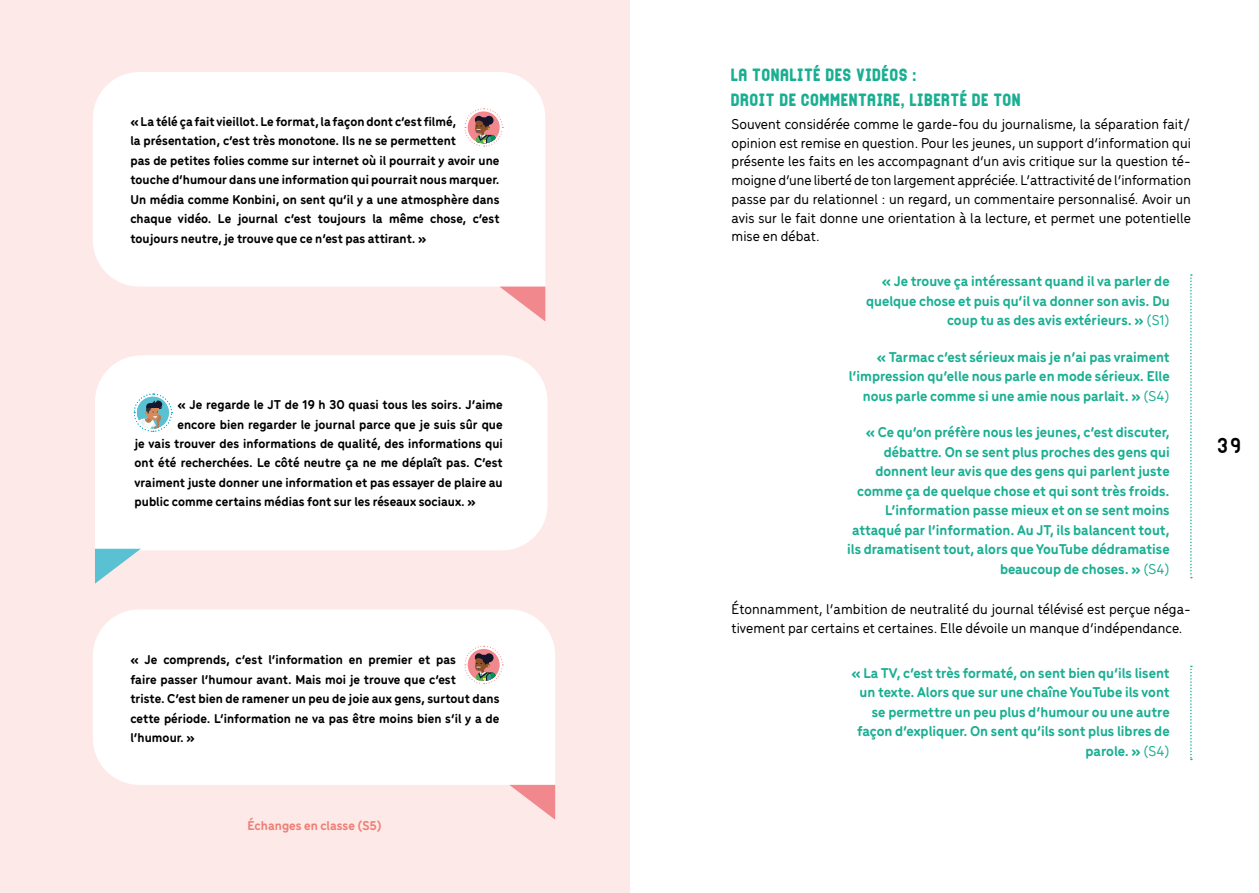
<style>
.page{position:relative;width:1259px;height:893px;background:#fff}
.page>*{position:absolute;margin:0;border:0;box-sizing:border-box;transform-origin:0 0}
.t1{font:27px "G Azole Normal";color:#000}
.t2{font:700 21px/25.2px "G Azole";letter-spacing:-.03em;color:#1aaf92}
.t3{font:700 15px/19.5px "Menco";color:#1aaf92;text-align:right}
.t4{font:500 15px/18.8px "Menco";letter-spacing:.005em;color:#000;text-align:justify}
.t5{font:700 13.5px/19.5px "Menco";letter-spacing:.005em;color:#000}
.t6{font:700 13.5px "Menco";letter-spacing:.005em;color:#ef7f77}
.s1{font-weight:500}
</style>
<div class="page">
<div style="left:0;top:0;width:629px;height:893px;background:#fde9e7"></div>
<div style="left:95px;top:355px;width:452px;height:195px;background:#fff"></div>
<svg style="left:95px;top:549px;width:46px;height:35px"></svg>
<div style="left:93px;top:72px;width:452px;height:215px;background:#fff"></div>
<div style="left:93px;top:609px;width:462px;height:176px;background:#fff"></div>
<svg style="left:510px;top:785px;width:45px;height:35px"></svg>
<svg style="left:500px;top:287px;width:45px;height:34px"></svg>
<svg style="left:1190px;top:274px;width:2px;height:304px"></svg>
<svg style="left:1190px;top:666px;width:2px;height:94px"></svg>
<svg style="left:464px;top:108px;width:39px;height:39px;background:#ccafab"></svg>
<svg style="left:464px;top:645px;width:39px;height:39px;background:#ccafab"></svg>
<svg style="left:133px;top:393px;width:39px;height:39px;background:#afcbcc"></svg>
<p class="t5" style="left:130px;top:111px;width:370px">« La télé ça fait vieillot. Le format, la façon dont c’est filmé,<br>la présentation, c’est très monotone. Ils ne se permettent<br>pas de petites folies comme sur internet où il pourrait y avoir une touche d’humour dans une information qui pourrait nous marquer.<br>Un média comme Konbini, on sent qu’il y a une atmosphère dans chaque vidéo. Le journal c’est toujours la même chose, c’est toujours neutre, je trouve que ce n’est pas attirant. »</p>
<p class="t5" style="left:177px;top:394px;width:327px">« Je regarde le JT de 19 h 30 quasi tous les soirs. J’aime</p>
<p class="t5" style="left:177px;top:413px;width:327px">encore bien regarder le journal parce que je suis sûr que</p>
<p class="t5" style="left:135px;top:433px;width:370px">je vais trouver des informations de qualité, des informations qui</p>
<p class="t5" style="left:135px;top:452px;width:370px">ont été recherchées. Le côté neutre ça ne me déplaît pas. C’est</p>
<p class="t5" style="left:135px;top:472px;width:370px">vraiment juste donner une information et pas essayer de plaire au</p>
<p class="t5" style="left:135px;top:491px;width:343px">public comme certains médias font sur les réseaux sociaux. »</p>
<p class="t5" style="left:130px;top:649px;width:370px">« Je comprends, c’est l’information en premier et pas<br>faire passer l’humour avant. Mais moi je trouve que c’est<br>triste. C’est bien de ramener un peu de joie aux gens, surtout dans cette période. L’information ne va pas être moins bien s’il y a de l’humour. »</p>
<p class="t6" style="left:248px;top:816px;width:136px">Échanges en classe (S5)</p>
<h2 class="t2" style="left:731px;top:61px;width:293px">LA TONALITÉ DES VIDÉOS :<br>DROIT DE COMMENTAIRE, LIBERTÉ DE TON</h2>
<p class="t4" style="left:731px;top:114px;width:461px">Souvent considérée comme le garde-fou du journalisme, la séparation fait/ opinion est remise en question. Pour les jeunes, un support d’information qui présente les faits en les accompagnant d’un avis critique sur la question té&shy;moigne d’une liberté de ton largement appréciée. L’attractivité de l’information passe par du relationnel : un regard, un commentaire personnalisé. Avoir un avis sur le fait donne une orientation à la lecture, et permet une potentielle mise en débat.</p>
<p class="t3" style="left:866px;top:271px;width:305px">« Je trouve ça intéressant quand il va parler de quelque chose et puis qu’il va donner son avis. Du coup tu as des avis extérieurs. » <span class="s1">(S1)</span></p>
<p class="t3" style="left:848px;top:346px;width:322px">« Tarmac c’est sérieux mais je n’ai pas vraiment l’impression qu’elle nous parle en mode sérieux. Elle nous parle comme si une amie nous parlait. » <span class="s1">(S4)</span></p>
<p class="t3" style="left:847px;top:422px;width:324px">« Ce qu’on préfère nous les jeunes, c’est discuter, débattre. On se sent plus proches des gens qui donnent leur avis que des gens qui parlent juste comme ça de quelque chose et qui sont très froids.<br>L’information passe mieux et on se sent moins attaqué par l’information. Au JT, ils balancent tout, ils dramatisent tout, alors que YouTube dédramatise beaucoup de choses. » <span class="s1">(S4)</span></p>
<p class="t4" style="left:731px;top:599px;width:461px">Étonnamment, l’ambition de neutralité du journal télévisé est perçue néga&shy;tivement par certains et certaines. Elle dévoile un manque d’indépendance.</p>
<p class="t3" style="left:851px;top:662px;width:320px">« La TV, c’est très formaté, on sent bien qu’ils lisent un texte. Alors que sur une chaîne YouTube ils vont se permettre un peu plus d’humour ou une autre façon d’expliquer. On sent qu’ils sont plus libres de parole. » <span class="s1">(S4)</span></p>
<h1 class="t1" style="left:1216px;top:431px;width:27px">39</h1>
</div>
